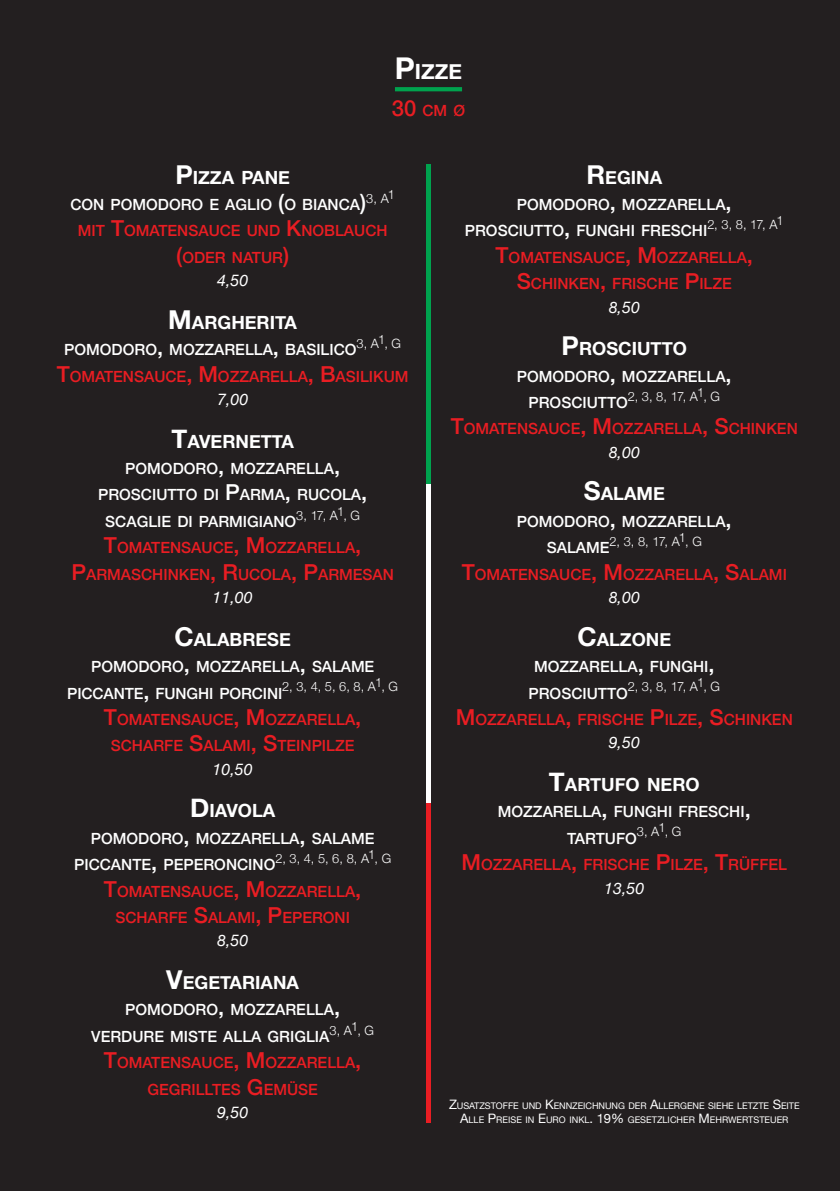
<style>
.page{position:relative;width:840px;height:1191px;background:#fff}
.page>*{position:absolute;margin:0;border:0;box-sizing:border-box;transform-origin:0 0}
.t1{font:700 21px "Helvetica Neue";color:#fff}
.t2{font:700 18.2px "Helvetica Neue";color:#fff}
.t3{font:italic 16px "Helvetica Neue";color:#fff}
.t4{font:500 15.4px/26.4px "Helvetica Neue";color:#e91d23;text-align:center}
.t5{font:500 15.4px/26.4px "Helvetica Neue";color:#fff}
.t6{font:300 12.8px "Helvetica Neue";letter-spacing:-.07em;color:#fff}
.t7{font:9.2px/14px "Helvetica Neue";letter-spacing:-.005em;color:#fff;text-align:center}
.s1{font-size:30px}
.s2{font-size:22px}
.s3{font-size:26px}
.s4{color:#fff}
.s5{font-size:22px;color:#fff}
.s6{font-size:13px}
</style>
<div class="page">
<hr style="left:839px;top:0;width:1px;height:1191px;background:#231f20">
<div style="left:0;top:0;width:839px;height:1191px;background:#231f20"></div>
<hr style="left:426px;top:164px;width:4px;height:320px;background:#00a24e">
<hr style="left:426px;top:484px;width:4px;height:319px;background:#fff">
<hr style="left:426px;top:803px;width:4px;height:320px;background:#e91d23">
<svg style="left:395px;top:87px;width:67px;height:4px"></svg>
<h1 class="t1" style="left:395px;top:55px;width:69px"><span class="s1">P</span>IZZE</h1>
<p class="t4" style="left:391px;top:96px;width:75px"><span class="s2">30</span> CM Ø</p>
<p class="t2" style="left:175px;top:163px;width:116px"><span class="s3">P</span>IZZA PANE</p>
<p class="t4" style="left:70px;top:190px;width:326px"><span class="s4">CON POMODORO E AGLIO</span> <span class="s5">(</span><span class="s4">O BIANCA</span><span class="s5">)</span><sup>3,</sup> <sup>A1<br></sup>MIT <span class="s2">T</span>OMATENSAUCE UND <span class="s2">K</span>NOBLAUCH <span class="s2">(</span>ODER NATUR<span class="s2">)</span></p>
<p class="t3" style="left:217px;top:269px;width:33px">4,50</p>
<p class="t2" style="left:168px;top:308px;width:130px"><span class="s3">M</span>ARGHERITA</p>
<p class="t5" style="left:64px;top:335px;width:294px">POMODORO<span class="s2">,</span> MOZZARELLA<span class="s2">,</span> BASILICO</p>
<p class="t6" style="left:356px;top:333px;width:46px">3, A1, G</p>
<p class="t4" style="left:57px;top:362px;width:353px"><span class="s2">T</span>OMATENSAUCE<span class="s2">, M</span> OZZARELLA<span class="s2">, B</span>ASILIKUM</p>
<p class="t3" style="left:217px;top:388px;width:33px">7,00</p>
<p class="t2" style="left:171px;top:427px;width:124px"><span class="s3">T</span>AVERNETTA</p>
<p class="t5" style="left:125px;top:454px;width:216px">POMODORO<span class="s2">,</span> MOZZARELLA<span class="s2">,</span></p>
<p class="t5" style="left:98px;top:480px;width:270px">PROSCIUTTO DI <span class="s2">P</span>ARMA<span class="s2">,</span> RUCOLA<span class="s2">,</span></p>
<p class="t5" style="left:105px;top:507px;width:192px">SCAGLIE DI PARMIGIANO</p>
<p class="t6" style="left:296px;top:504px;width:65px">3, 17, A1, G</p>
<p class="t4" style="left:71px;top:533px;width:324px"><span class="s2">T</span>OMATENSAUCE<span class="s2">, M</span> OZZARELLA<span class="s2">,<br>P</span>ARMASCHINKEN<span class="s2">, R</span>UCOLA<span class="s2">, P</span>ARMESAN</p>
<p class="t3" style="left:212px;top:586px;width:42px">11,00</p>
<p class="t2" style="left:174px;top:625px;width:118px"><span class="s3">C</span>ALABRESE</p>
<p class="t5" style="left:67px;top:652px;width:308px;text-indent:24px">POMODORO<span class="s2">,</span> MOZZARELLA<span class="s2">,</span> SALAME<br>PICCANTE<span class="s2">,</span> FUNGHI PORCINI</p>
<p class="t6" style="left:282px;top:676px;width:117px">2, 3, 4, 5, 6, 8, A1, G</p>
<p class="t4" style="left:104px;top:705px;width:259px"><span class="s2">T</span>OMATENSAUCE<span class="s2">, M</span> OZZARELLA<span class="s2">,<br></span>SCHARFE <span class="s2">S</span>ALAMI<span class="s2">, S</span>TEINPILZE</p>
<p class="t3" style="left:212px;top:757px;width:42px">10,50</p>
<p class="t2" style="left:190px;top:796px;width:87px"><span class="s3">D</span> IAVOLA</p>
<p class="t5" style="left:74px;top:824px;width:302px;text-indent:17px">POMODORO<span class="s2">,</span> MOZZARELLA<span class="s2">,</span> SALAME<br>PICCANTE<span class="s2">,</span> PEPERONCINO</p>
<p class="t6" style="left:275px;top:848px;width:117px">2, 3, 4, 5, 6, 8, A1, G</p>
<p class="t4" style="left:104px;top:876px;width:259px"><span class="s2">T</span>OMATENSAUCE<span class="s2">, M</span> OZZARELLA<span class="s2">,<br></span>SCHARFE <span class="s2">S</span>ALAMI<span class="s2">, P</span>EPERONI</p>
<p class="t3" style="left:217px;top:929px;width:33px">8,50</p>
<p class="t2" style="left:166px;top:968px;width:134px"><span class="s3">V</span>EGETARIANA</p>
<p class="t5" style="left:91px;top:995px;width:250px;text-indent:34px">POMODORO<span class="s2">,</span> MOZZARELLA<span class="s2">,<br></span>VERDURE MISTE ALLA GRIGLIA</p>
<p class="t6" style="left:329px;top:1019px;width:46px">3, A1, G</p>
<p class="t4" style="left:104px;top:1048px;width:259px"><span class="s2">T</span>OMATENSAUCE<span class="s2">, M</span> OZZARELLA<span class="s2">,<br></span>GEGRILLTES <span class="s2">G</span>EMÜSE</p>
<p class="t3" style="left:217px;top:1100px;width:33px">9,50</p>
<p class="t2" style="left:586px;top:163px;width:77px"><span class="s3">R</span>EGINA</p>
<p class="t5" style="left:464px;top:190px;width:268px;text-indent:52px">POMODORO<span class="s2">,</span> MOZZARELLA<span class="s2">,<br></span>PROSCIUTTO<span class="s2">,</span> FUNGHI FRESCHI</p>
<p class="t6" style="left:707px;top:214px;width:78px">2, 3, 8, 17, A1</p>
<p class="t4" style="left:495px;top:243px;width:259px"><span class="s2">T</span>OMATENSAUCE<span class="s2">, M</span> OZZARELLA<span class="s2">,<br>S</span>CHINKEN<span class="s2">,</span> FRISCHE <span class="s2">P</span>ILZE</p>
<p class="t3" style="left:608px;top:295px;width:33px">8,50</p>
<p class="t2" style="left:561px;top:334px;width:127px"><span class="s3">P</span>ROSCIUTTO</p>
<p class="t5" style="left:528px;top:362px;width:205px;text-indent:-12px">POMODORO<span class="s2">,</span> MOZZARELLA<span class="s2">,<br></span>PROSCIUTTO</p>
<p class="t6" style="left:627px;top:386px;width:94px">2, 3, 8, 17, A1, G</p>
<p class="t4" style="left:450px;top:414px;width:348px"><span class="s2">T</span>OMATENSAUCE<span class="s2">, M</span> OZZARELLA<span class="s2">, S</span>CHINKEN</p>
<p class="t3" style="left:608px;top:441px;width:33px">8,00</p>
<p class="t2" style="left:583px;top:480px;width:82px"><span class="s3">S</span>ALAME</p>
<p class="t5" style="left:546px;top:507px;width:186px;text-indent:-30px">POMODORO<span class="s2">,</span> MOZZARELLA<span class="s2">,<br></span>SALAME</p>
<p class="t6" style="left:609px;top:531px;width:94px">2, 3, 8, 17, A1, G</p>
<p class="t4" style="left:461px;top:560px;width:326px"><span class="s2">T</span>OMATENSAUCE<span class="s2">, M</span> OZZARELLA<span class="s2">, S</span>ALAMI</p>
<p class="t3" style="left:608px;top:586px;width:33px">8,00</p>
<p class="t2" style="left:577px;top:625px;width:95px"><span class="s3">C</span>ALZONE</p>
<p class="t5" style="left:528px;top:652px;width:187px;text-indent:6px">MOZZARELLA<span class="s2">,</span> FUNGHI<span class="s2">,<br></span>PROSCIUTTO</p>
<p class="t6" style="left:627px;top:676px;width:94px">2, 3, 8, 17, A1, G</p>
<p class="t4" style="left:455px;top:705px;width:338px"><span class="s2">M</span> OZZARELLA<span class="s2">,</span> FRISCHE <span class="s2">P</span>ILZE<span class="s2">, S</span>CHINKEN</p>
<p class="t3" style="left:608px;top:731px;width:33px">9,50</p>
<p class="t2" style="left:548px;top:770px;width:152px"><span class="s3">T</span>ARTUFO NERO</p>
<p class="t5" style="left:567px;top:797px;width:185px;text-indent:-69px">MOZZARELLA<span class="s2">,</span> FUNGHI FRESCHI<span class="s2">,<br></span>TARTUFO</p>
<p class="t6" style="left:636px;top:821px;width:46px">3, A1, G</p>
<p class="t4" style="left:461px;top:850px;width:327px"><span class="s2">M</span> OZZARELLA<span class="s2">,</span> FRISCHE <span class="s2">P</span>ILZE<span class="s2">, T</span>RÜFFEL</p>
<p class="t3" style="left:604px;top:876px;width:42px">13,50</p>
<p class="t7" style="left:449px;top:1099px;width:352px"><span class="s6">Z</span>USATZSTOFFE UND <span class="s6">K</span>ENNZEICHNUNG DER <span class="s6">A</span>LLERGENE SIEHE LETZTE <span class="s6">S</span>EITE<br><span class="s6">A</span>LLE <span class="s6">P</span>REISE IN <span class="s6">E</span>URO INKL<span class="s6">. 19%</span> GESETZLICHER <span class="s6">M</span>EHRWERTSTEUER</p>
</div>
